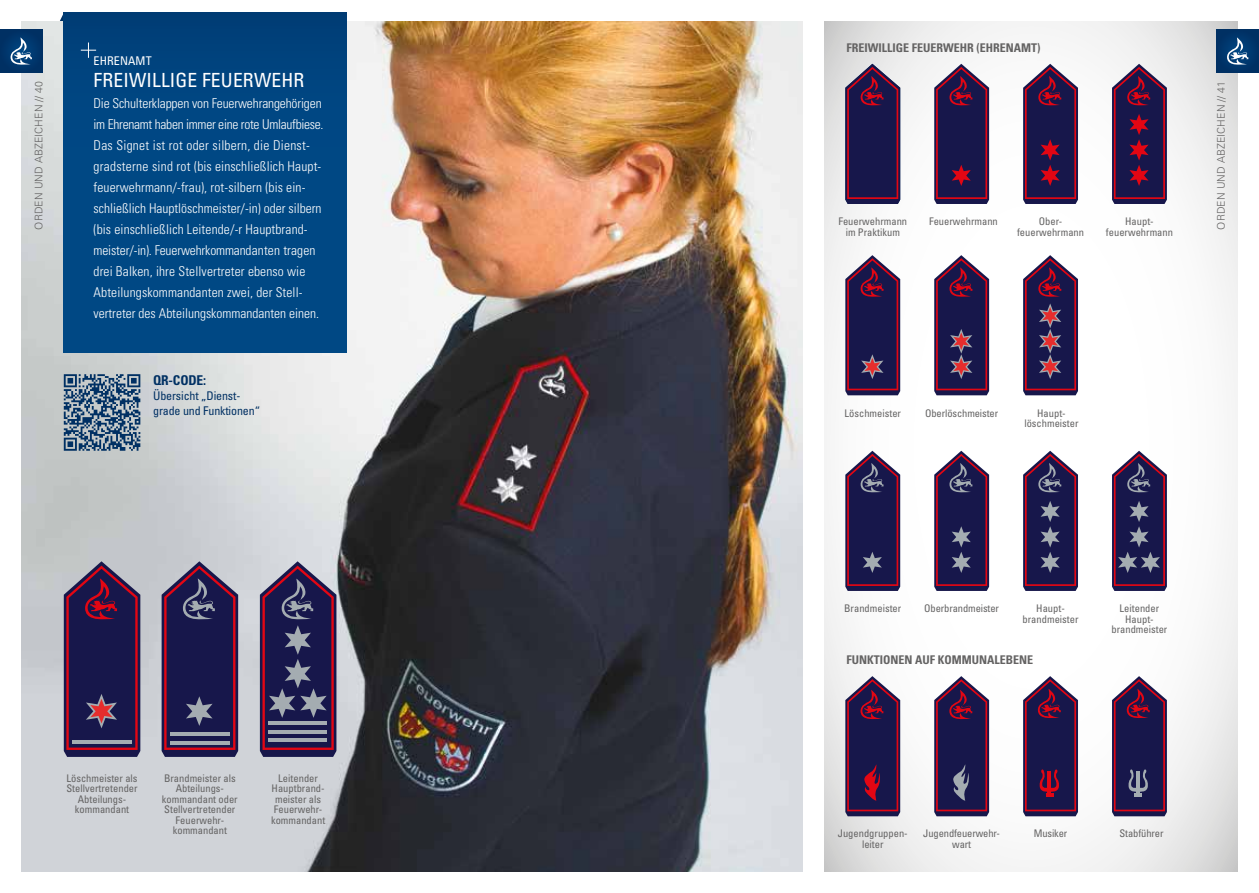
<style>
.page{position:relative;width:1259px;height:893px;background:#fff}
.page>*{position:absolute;margin:0;border:0;box-sizing:border-box;transform-origin:0 0}
.t1{font:condensed 19.5px "Univers";letter-spacing:.01em;color:#fff}
.t2{font:300 condensed 13.5px/21px "Univers";letter-spacing:.01em;color:#fff}
.t3{font:700 condensed 13.5px "Univers";letter-spacing:-.01em;color:#003063}
.t4{font:700 condensed 12px "Univers";color:#646363}
.t5{font:condensed 12px/15px "Univers";letter-spacing:-.01em;color:#003063}
.t6{font:condensed 12px "Univers";letter-spacing:.01em;color:#fff}
.t7{font:condensed 10.5px/10.5px "Univers";color:#646363;text-align:center}
.t8{font:300 10.5px "Univers";letter-spacing:.01em;color:#646363}
</style>
<div class="page">
<img style="left:21px;top:21px;width:782px;height:851px">
<svg style="left:824px;top:21px;width:413px;height:851px"></svg>
<div style="left:1216px;top:30px;width:43px;height:42px;background:#003267"></div>
<svg style="left:1227px;top:37px;width:21px;height:28px"></svg>
<div style="left:64px;top:13px;width:283px;height:340px;background:#004884"></div>
<svg style="left:64px;top:561px;width:76px;height:196px;background:#3f2751"></svg>
<hr style="left:73px;top:740px;width:59px;height:4px;background:#a4acb1">
<svg style="left:162px;top:561px;width:76px;height:196px;background:#3d2d57"></svg>
<hr style="left:170px;top:741px;width:60px;height:4px;background:#a4acb1">
<hr style="left:170px;top:732px;width:60px;height:4px;background:#a4acb1">
<div style="left:0;top:30px;width:43px;height:42px;background:#003266"></div>
<svg style="left:11px;top:13px;width:241px;height:83px"></svg>
<svg style="left:260px;top:561px;width:76px;height:196px;background:#483960"></svg>
<hr style="left:268px;top:739px;width:59px;height:3px;background:#a4acb1">
<hr style="left:268px;top:730px;width:59px;height:3px;background:#a4acb1">
<hr style="left:269px;top:721px;width:58px;height:4px;background:#a4acb1">
<svg style="left:845px;top:255px;width:55px;height:140px;background:#442c56"></svg>
<svg style="left:934px;top:255px;width:55px;height:140px;background:#492f57"></svg>
<svg style="left:1023px;top:255px;width:55px;height:140px;background:#4e3158"></svg>
<svg style="left:845px;top:451px;width:55px;height:140px;background:#40315b"></svg>
<svg style="left:934px;top:451px;width:55px;height:140px;background:#43345d"></svg>
<svg style="left:1023px;top:451px;width:55px;height:140px;background:#46365f"></svg>
<svg style="left:1112px;top:451px;width:55px;height:140px;background:#493961"></svg>
<svg style="left:934px;top:64px;width:55px;height:140px;background:#432853"></svg>
<svg style="left:845px;top:64px;width:55px;height:140px;background:#3c2752"></svg>
<svg style="left:1023px;top:64px;width:55px;height:140px;background:#472852"></svg>
<svg style="left:1112px;top:64px;width:55px;height:140px;background:#4a2750"></svg>
<svg style="left:845px;top:676px;width:55px;height:140px;background:#462953"></svg>
<svg style="left:934px;top:676px;width:55px;height:140px;background:#442f59"></svg>
<svg style="left:1023px;top:676px;width:55px;height:140px;background:#462953"></svg>
<svg style="left:1112px;top:676px;width:55px;height:140px;background:#432e58"></svg>
<svg style="left:64px;top:374px;width:76px;height:77px;background:#627c95"></svg>
<p class="t8" style="left:32px;top:230px;width:150px;rotate:-90deg">ORDEN UND ABZEICHEN // 40</p>
<p class="t6" style="left:94px;top:53px;width:60px">EHRENAMT</p>
<h1 class="t1" style="left:94px;top:68px;width:212px">FREIWILLIGE FEUERWEHR</h1>
<p class="t2" style="left:94px;top:93px;width:231px">Die Schulterklappen von Feuerwehrangehörigen im Ehrenamt haben immer eine rote Umlaufbiese.<br>Das Signet ist rot oder silbern, die Dienst&shy;gradsterne sind rot (bis einschließlich Haupt&shy;feuerwehrmann/-frau), rot-silbern (bis ein&shy;schließlich Hauptlöschmeister/-in) oder silbern (bis einschließlich Leitende/-r Hauptbrand&shy;meister/-in). Feuerwehrkommandanten tragen drei Balken, ihre Stellvertreter ebenso wie Abteilungskommandanten zwei, der Stell&shy;vertreter des Abteilungskommandanten einen.</p>
<p class="t3" style="left:153px;top:372px;width:55px">QR-CODE:</p>
<p class="t5" style="left:153px;top:388px;width:108px">Übersicht „Dienst&shy;grade und Funktionen“</p>
<p class="t7" style="left:66px;top:773px;width:73px">Löschmeister als<br>Stellvertretender<br>Abteilungs&shy;kommandant</p>
<p class="t7" style="left:162px;top:773px;width:77px">Brandmeister als<br>Abteilungs&shy;kommandant oder<br>Stellvertretender<br>Feuerwehr&shy;kommandant</p>
<p class="t7" style="left:271px;top:773px;width:56px">Leitender<br>Hauptbrand&shy;meister als<br>Feuerwehr&shy;kommandant</p>
<p class="t4" style="left:846px;top:40px;width:196px">FREIWILLIGE FEUERWEHR (EHRENAMT)</p>
<p class="t7" style="left:838px;top:216px;width:70px">Feuerwehrmann im Praktikum</p>
<p class="t7" style="left:929px;top:216px;width:70px">Feuerwehrmann</p>
<p class="t7" style="left:1017px;top:216px;width:69px">Ober&shy;feuerwehrmann</p>
<p class="t7" style="left:1106px;top:216px;width:69px">Haupt&shy;feuerwehrmann</p>
<p class="t8" style="left:1214px;top:230px;width:150px;rotate:-90deg">ORDEN UND ABZEICHEN // 41</p>
<p class="t7" style="left:844px;top:407px;width:58px">Löschmeister</p>
<p class="t7" style="left:925px;top:407px;width:75px">Oberlöschmeister</p>
<p class="t7" style="left:1024px;top:407px;width:56px">Haupt&shy;löschmeister</p>
<p class="t7" style="left:844px;top:603px;width:59px">Brandmeister</p>
<p class="t7" style="left:924px;top:603px;width:76px">Oberbrandmeister</p>
<p class="t7" style="left:1022px;top:603px;width:57px">Haupt&shy;brandmeister</p>
<p class="t7" style="left:1111px;top:603px;width:57px">Leitender<br>Haupt&shy;brandmeister</p>
<p class="t4" style="left:846px;top:653px;width:188px">FUNKTIONEN AUF KOMMUNALEBENE</p>
<p class="t7" style="left:838px;top:828px;width:71px">Jugendgruppen&shy;leiter</p>
<p class="t7" style="left:923px;top:828px;width:78px">Jugendfeuerwehr-</p>
<p class="t7" style="left:1033px;top:828px;width:35px">Musiker</p>
<p class="t7" style="left:952px;top:839px;width:20px">wart</p>
<p class="t7" style="left:1119px;top:828px;width:45px">Stabführer</p>
</div>
